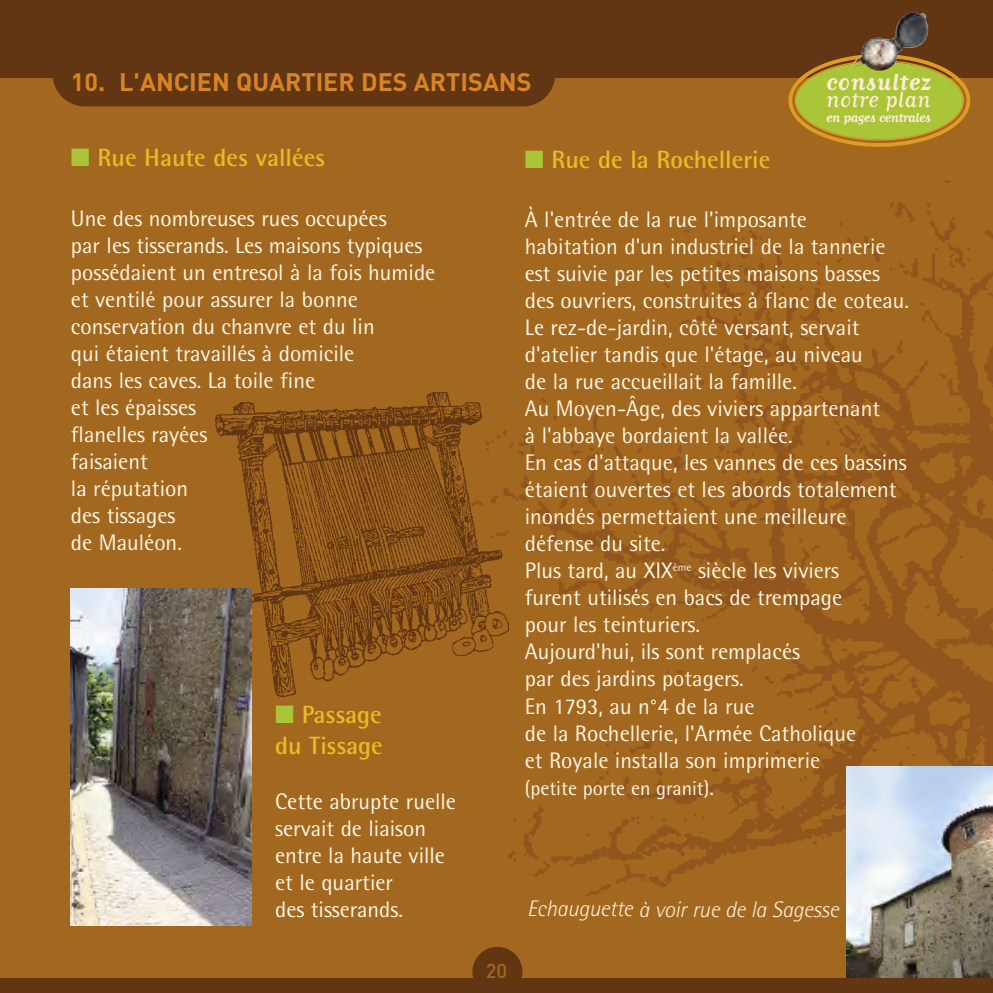
<style>
.page{position:relative;width:993px;height:993px;background:#fff}
.page>*{position:absolute;margin:0;border:0;box-sizing:border-box;transform-origin:0 0}
.t1{font:700 27.25px "Matrix Script";letter-spacing:.025em;color:#fbedd4}
.t2{font:25.75px "Matrix Script";color:#fbedd4}
.t3{font:700 25px/31.2px "Rotis Semi Sans";color:#ecba23}
.t4{font:700 25px "DIN";color:#d98424}
.t5{font:22.5px/27px "Rotis Semi Sans";color:#fcf5e1}
.t6{font:italic 300 22.5px "Rotis Semi Sans";letter-spacing:-.01em;color:#fbedd4}
.t7{font:20px "Rotis Semi Sans";color:#fcf5e1}
.t8{font:500 20px "DIN";color:#a26820}
.t9{font:700 15.25px "Matrix Script";letter-spacing:-.03em;color:#fbedd4}
.s1{color:#aac537}
.s2{font-size:22.5px}
</style>
<div class="page">
<div style="left:0;top:0;width:992px;height:992px;background:#a26820"></div>
<img style="left:215px;top:392px;width:241px;height:307px">
<div style="left:0;top:0;width:992px;height:78px;background:#633613"></div>
<div style="left:53px;top:43px;width:502px;height:63px;background:#633613;border-radius:32px"></div>
<img style="left:456px;top:180px;width:536px;height:798px">
<img style="left:71px;top:588px;width:180px;height:337px">
<img style="left:846px;top:766px;width:145px;height:212px">
<svg style="left:788px;top:56px;width:183px;height:91px"></svg>
<img style="left:852px;top:12px;width:76px;height:59px">
<div style="left:0;top:978px;width:992px;height:14px;background:#633613"></div>
<svg style="left:472px;top:946px;width:50px;height:32px"></svg>
<p class="t4" style="left:71px;top:68px;width:462px">10. L'ANCIEN QUARTIER DES ARTISANS</p>
<p class="t1" style="left:825px;top:65px;width:106px">consultez</p>
<p class="t2" style="left:826px;top:83px;width:106px">notre plan</p>
<p class="t9" style="left:825px;top:108px;width:106px">en pages centrales</p>
<p class="t3" style="left:71px;top:145px;width:256px"><span class="s1">■</span> Rue Haute des vallées</p>
<p class="t5" style="left:71px;top:207px;width:366px">Une des nombreuses rues occupées<br>par les tisserands. Les maisons typiques possédaient un entresol à la fois humide et ventilé pour assurer la bonne conservation du chanvre et du lin<br>qui étaient travaillés à domicile<br>dans les caves. La toile fine<br>et les épaisses<br>flanelles rayées<br>faisaient<br>la réputation<br>des tissages<br>de Mauléon.</p>
<p class="t3" style="left:275px;top:700px;width:109px"><span class="s1">■</span> Passage du Tissage</p>
<p class="t5" style="left:275px;top:790px;width:182px">Cette abrupte ruelle servait de liaison entre la haute ville et le quartier<br>des tisserands.</p>
<p class="t3" style="left:524px;top:146px;width:247px"><span class="s1">■</span> Rue de la Rochellerie</p>
<p class="t5" style="left:524px;top:208px;width:386px">À l'entrée de la rue l'imposante<br>habitation d'un industriel de la tannerie est suivie par les petites maisons basses des ouvriers, construites à flanc de coteau.<br>Le rez-de-jardin, côté versant, servait d'atelier tandis que l'étage, au niveau<br>de la rue accueillait la famille.<br>Au Moyen-Âge, des viviers appartenant<br>à l'abbaye bordaient la vallée.<br>En cas d'attaque, les vannes de ces bassins étaient ouvertes et les abords totalement inondés permettaient une meilleure défense du site.<br>Plus tard, au XIX<sup>ème</sup> siècle les viviers<br>furent utilisés en bacs de trempage<br>pour les teinturiers.<br>Aujourd'hui, ils sont remplacés<br>par des jardins potagers.<br>En 1793, au n°4 de la rue<br>de la Rochellerie, l'Armée Catholique<br>et Royale installa son imprimerie</p>
<p class="t7" style="left:524px;top:780px;width:190px">(petite porte en granit)<span class="s2">.</span></p>
<p class="t8" style="left:485px;top:959px;width:23px">20</p>
<p class="t6" style="left:527px;top:900px;width:313px">Echauguette à voir rue de la Sagesse</p>
</div>
